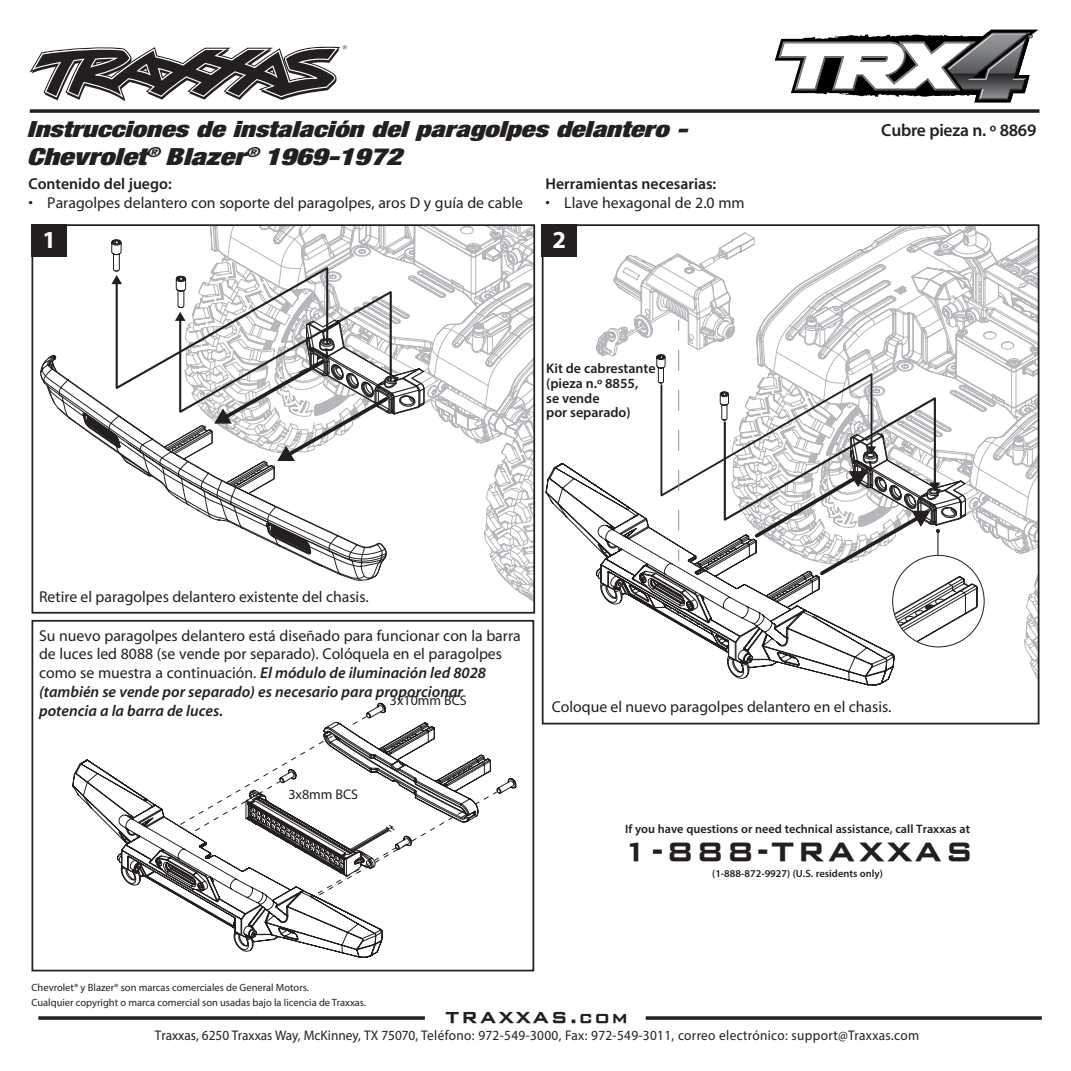
<style>
.page{position:relative;width:1071px;height:1071px;background:#fff}
.page>*{position:absolute;margin:0;border:0;box-sizing:border-box;transform-origin:0 0}
.t1{font:35px "Bank Gothic Bold BT";letter-spacing:.09em;color:#231f20}
.t2{font:700 24.5px "Myriad Pro";color:#fff}
.t3{font:italic 900 condensed 23.62px "Helvetica Neue LT Std";color:#231f20;scale:1.28 1}
.t4{font:italic 900 condensed 22.4px "Helvetica Neue LT Std";color:#231f20;scale:1.28 1}
.t5{font:21px "Bank Gothic Bold BT";letter-spacing:.1em;color:#231f20}
.t6{font:600 17.5px "Myriad";letter-spacing:-.015em;color:#231f20}
.t7{font:15.75px/18.9px "Myriad";color:#231f20}
.t8{font:15.75px "Myriad Pro";color:#231f20}
.t9{font:600 15.75px "Myriad";color:#231f20}
.t10{font:14px "Myriad Pro";letter-spacing:.015em;color:#231f20;scale:.95 1}
.t11{font:600 14px/14.9px "Myriad Pro";color:#231f20}
.t12{font:14px "Myriad Pro";letter-spacing:.015em;color:#231f20}
.t13{font:600 12.25px "Myriad Pro";color:#231f20}
.t14{font:10.5px "Myriad Pro";color:#231f20}
.t15{font:600 10.5px "Myriad Pro";color:#231f20}
.s1{font-weight:600;font-style:italic}
</style>
<div class="page">
<svg style="left:38px;top:1016px;width:387px;height:4px;background:#3e3a3b"></svg>
<svg style="left:646px;top:1016px;width:396px;height:4px;background:#3e3a3b"></svg>
<svg style="left:30px;top:45px;width:317px;height:56px"></svg>
<svg style="left:30px;top:109px;width:1010px;height:4px;background:#3e3a3b"></svg>
<svg style="left:775px;top:30px;width:263px;height:73px"></svg>
<svg style="left:40px;top:227px;width:492px;height:374px"></svg>
<div style="left:32px;top:224px;width:503px;height:390px;border:2px solid #231f20"></div>
<div style="left:32px;top:224px;width:35px;height:33px;background:#231f20"></div>
<svg style="left:546px;top:227px;width:491px;height:459px"></svg>
<div style="left:542px;top:224px;width:498px;height:500px;border:2px solid #231f20"></div>
<div style="left:542px;top:224px;width:35px;height:33px;background:#231f20"></div>
<svg style="left:72px;top:702px;width:314px;height:133px"></svg>
<svg style="left:234px;top:940px;width:149px;height:18px"></svg>
<svg style="left:117px;top:716px;width:400px;height:224px"></svg>
<div style="left:32px;top:620px;width:502px;height:351px;border:2px solid #231f20"></div>
<p class="t4" style="left:27px;top:115px;width:517px">Instrucciones de instalación del paragolpes delantero -</p>
<p class="t3" style="left:27px;top:141px;width:294px">Chevrolet<sup>®</sup> Blazer<sup>®</sup> 1969-1972</p>
<p class="t9" style="left:28px;top:176px;width:145px">Contenido del juego:</p>
<p class="t7" style="left:28px;top:194px;width:496px">• Paragolpes delantero con soporte del paragolpes, aros D y guía de cable</p>
<p class="t9" style="left:545px;top:176px;width:172px">Herramientas necesarias:</p>
<p class="t7" style="left:545px;top:194px;width:201px">• Llave hexagonal de 2.0 mm</p>
<p class="t2" style="left:42px;top:224px;width:15px">1</p>
<p class="t2" style="left:553px;top:224px;width:15px">2</p>
<p class="t8" style="left:39px;top:587px;width:331px">Retire el paragolpes delantero existente del chasis.</p>
<p class="t11" style="left:546px;top:360px;width:111px">Kit de cabrestante (pieza n.º 8855,<br>se vende<br>por separado)</p>
<p class="t6" style="left:881px;top:121px;width:157px">Cubre pieza n. º 8869</p>
<p class="t7" style="left:39px;top:627px;width:483px">Su nuevo paragolpes delantero está diseñado para funcionar con la barra de luces led 8088 (se vende por separado). Colóquela en el paragolpes como se muestra a continuación. <span class="s1">El módulo de iluminación led 8028 (también se vende por separado) es necesario para proporcionar potencia a la barra de luces.</span></p>
<p class="t12" style="left:390px;top:691px;width:78px">3x10mm BCS</p>
<p class="t12" style="left:288px;top:785px;width:71px">3x8mm BCS</p>
<p class="t8" style="left:552px;top:697px;width:341px">Coloque el nuevo paragolpes delantero en el chasis.</p>
<p class="t13" style="left:625px;top:822px;width:346px">If you have questions or need technical assistance, call Traxxas at</p>
<p class="t1" style="left:622px;top:832px;width:353px">1-888-TRAXXAS</p>
<p class="t15" style="left:712px;top:867px;width:172px">(1-888-872-9927) (U.S. residents only)</p>
<p class="t14" style="left:32px;top:981px;width:279px">Chevrolet® y Blazer® son marcas comerciales de General Motors.</p>
<p class="t14" style="left:32px;top:996px;width:336px">Cualquier copyright o marca comercial son usadas bajo la licencia de Traxxas.</p>
<p class="t5" style="left:446px;top:1006px;width:184px">TRAXXAS.com</p>
<p class="t10" style="left:155px;top:1027px;width:806px">Traxxas, 6250 Traxxas Way, McKinney, TX 75070, Teléfono: 972-549-3000, Fax: 972-549-3011, correo electrónico: support@Traxxas.com</p>
</div>
